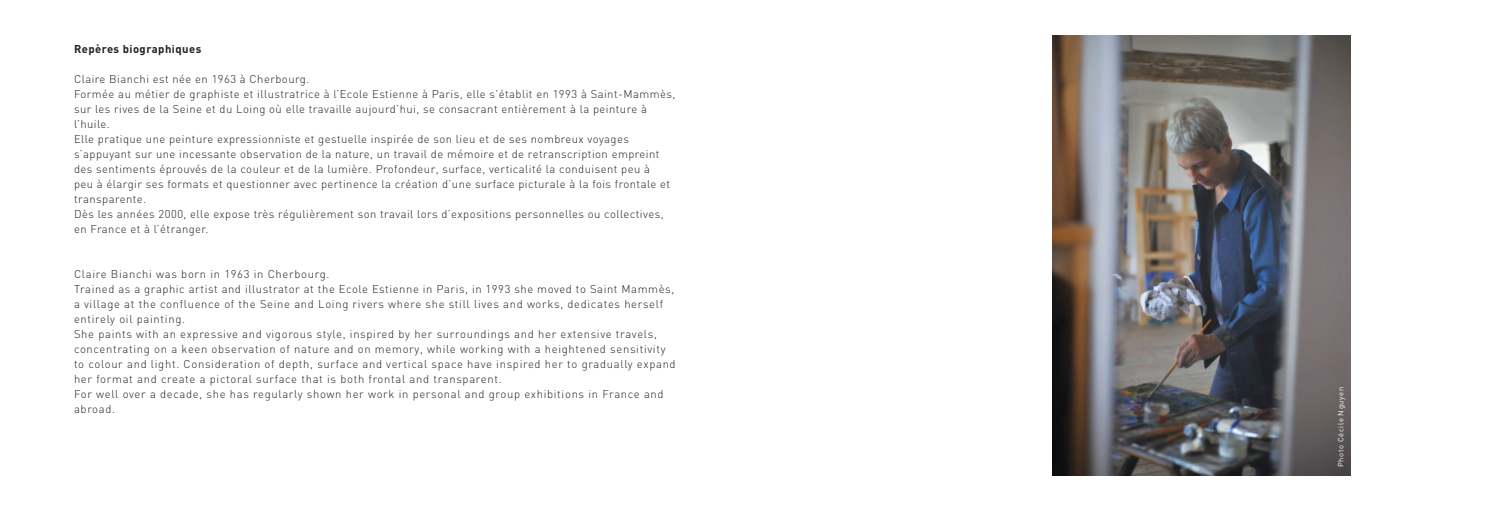
<style>
.page{position:relative;width:1489px;height:525px;background:#fff}
.page>*{position:absolute;margin:0;border:0;box-sizing:border-box;transform-origin:0 0}
.t1{font:300 11.25px/15px "DIN";letter-spacing:.04em;color:#231f20}
.t2{font:300 11.25px/15px "DIN";letter-spacing:.06em;color:#231f20}
.t3{font:700 11.25px "DIN";letter-spacing:.04em;color:#231f20}
.t4{font:7.5px "DIN";letter-spacing:.085em;color:#fff}
</style>
<div class="page">
<img style="left:1052px;top:36px;width:298px;height:439px">
<p class="t3" style="left:74px;top:41px;width:129px">Repères biographiques</p>
<p class="t1" style="left:74px;top:71px;width:602px">Claire Bianchi est née en 1963 à Cherbourg.<br>Formée au métier de graphiste et illustratrice à l’Ecole Estienne à Paris, elle s’établit en 1993 à Saint-Mammès, sur les rives de la Seine et du Loing où elle travaille aujourd’hui, se consacrant entièrement à la peinture à l’huile.<br>Elle pratique une peinture expressionniste et gestuelle inspirée de son lieu et de ses nombreux voyages s’appuyant sur une incessante observation de la nature, un travail de mémoire et de retranscription empreint des sentiments éprouvés de la couleur et de la lumière. Profondeur, surface, verticalité la conduisent peu à<br>peu à élargir ses formats et questionner avec pertinence la création d’une surface picturale à la fois frontale et transparente.<br>Dès les années 2000, elle expose très régulièrement son travail lors d’expositions personnelles ou collectives, en France et à l’étranger.</p>
<p class="t2" style="left:74px;top:266px;width:603px">Claire Bianchi was born in 1963 in Cherbourg.<br>Trained as a graphic artist and illustrator at the Ecole Estienne in Paris, in 1993 she moved to Saint Mammès, a village at the confluence of the Seine and Loing rivers where she still lives and works, dedicates herself entirely oil painting.<br>She paints with an expressive and vigorous style, inspired by her surroundings and her extensive travels, concentrating on a keen observation of nature and on memory, while working with a heightened sensitivity to colour and light. Consideration of depth, surface and vertical space have inspired her to gradually expand her format and create a pictoral surface that is both frontal and transparent.<br>For well over a decade, she has regularly shown her work in personal and group exhibitions in France and abroad.</p>
<p class="t4" style="left:1335px;top:466px;width:82px;rotate:-90deg">Photo Cécile Nguyen</p>
</div>
